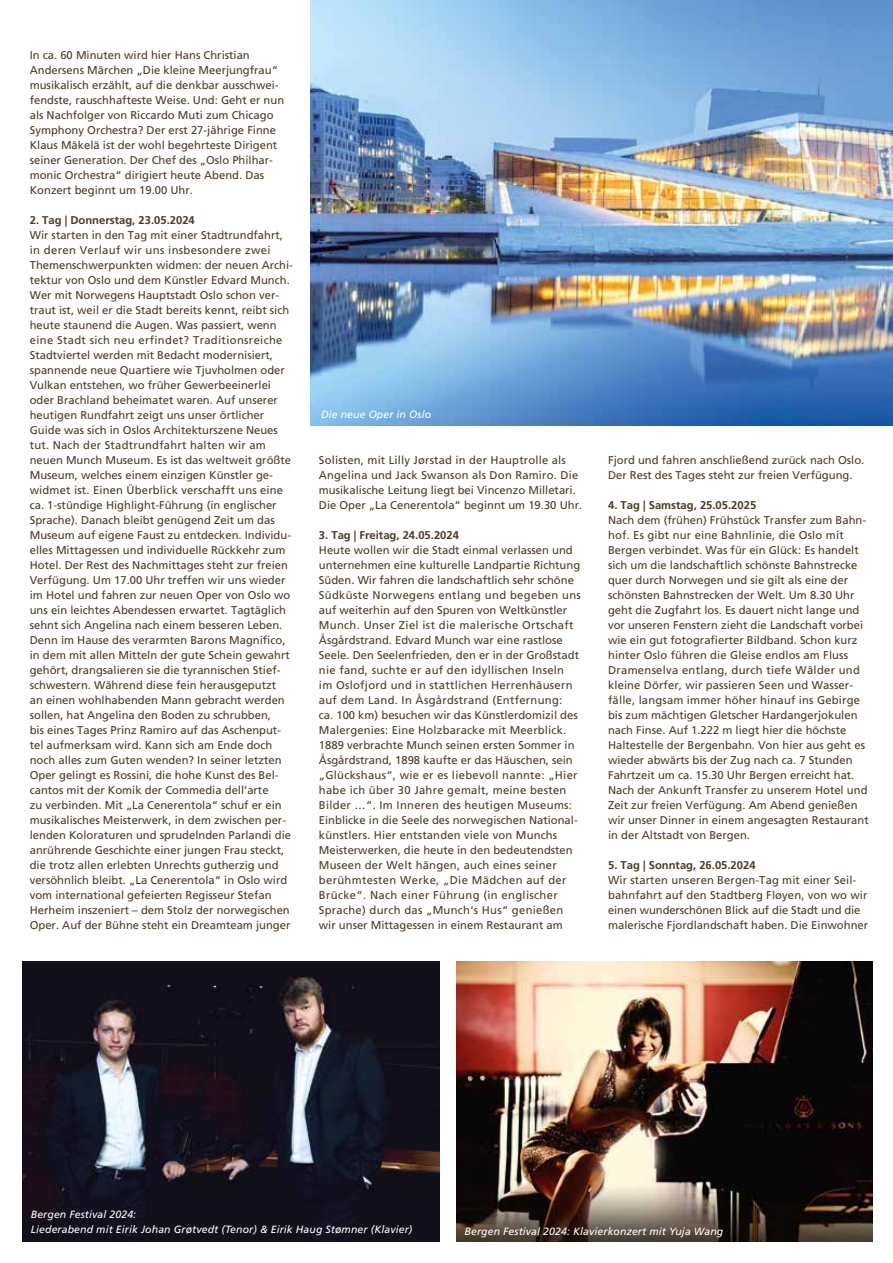
<style>
.page{position:relative;width:893px;height:1263px;background:#fff}
.page>*{position:absolute;margin:0;border:0;box-sizing:border-box;transform-origin:0 0}
.t1{font:11.25px/15px "Frutiger LT Std";color:#4b3b24}
.t2{font:700 11.25px "Frutiger LT Std";color:#4b3b24}
.t3{font:italic 10.5px/15px "Frutiger LT Std";letter-spacing:.01em;color:#fff}
</style>
<div class="page">
<img style="left:310px;top:0;width:583px;height:425px">
<img style="left:456px;top:961px;width:417px;height:281px">
<img style="left:22px;top:961px;width:417px;height:281px">
<p class="t1" style="left:30px;top:48px;width:256px">In ca. 60 Minuten wird hier Hans Christian Andersens Märchen „Die kleine Meerjungfrau“ musikalisch erzählt, auf die denkbar ausschwei&shy;fendste, rauschhafteste Weise. Und: Geht er nun als Nachfolger von Riccardo Muti zum Chicago Symphony Orchestra? Der erst 27-jährige Finne Klaus Mäkelä ist der wohl begehrteste Dirigent seiner Generation. Der Chef des „Oslo Philhar&shy;monic Orchestra“ dirigiert heute Abend. Das Konzert beginnt um 19.00 Uhr.</p>
<p class="t2" style="left:30px;top:214px;width:167px">2. Tag | Donnerstag, 23.05.2024</p>
<p class="t1" style="left:30px;top:228px;width:265px">Wir starten in den Tag mit einer Stadtrundfahrt, in deren Verlauf wir uns insbesondere zwei Themenschwerpunkten widmen: der neuen Archi&shy;tektur von Oslo und dem Künstler Edvard Munch.<br>Wer mit Norwegens Hauptstadt Oslo schon ver&shy;traut ist, weil er die Stadt bereits kennt, reibt sich heute staunend die Augen. Was passiert, wenn eine Stadt sich neu erfindet? Traditionsreiche Stadtviertel werden mit Bedacht modernisiert, spannende neue Quartiere wie Tjuvholmen oder Vulkan entstehen, wo früher Gewerbeeinerlei oder Brachland beheimatet waren. Auf unserer heutigen Rundfahrt zeigt uns unser örtlicher Guide was sich in Oslos Architekturszene Neues tut. Nach der Stadtrundfahrt halten wir am neuen Munch Museum. Es ist das weltweit größte Museum, welches einem einzigen Künstler ge&shy;widmet ist. Einen Überblick verschafft uns eine ca. 1-stündige Highlight-Führung (in englischer Sprache). Danach bleibt genügend Zeit um das Museum auf eigene Faust zu entdecken. Individu&shy;elles Mittagessen und individuelle Rückkehr zum Hotel. Der Rest des Nachmittages steht zur freien Verfügung. Um 17.00 Uhr treffen wir uns wieder im Hotel und fahren zur neuen Oper von Oslo wo uns ein leichtes Abendessen erwartet. Tagtäglich sehnt sich Angelina nach einem besseren Leben.<br>Denn im Hause des verarmten Barons Magnifico, in dem mit allen Mitteln der gute Schein gewahrt gehört, drangsalieren sie die tyrannischen Stief&shy;schwestern. Während diese fein herausgeputzt<br>an einen wohlhabenden Mann gebracht werden sollen, hat Angelina den Boden zu schrubben,<br>bis eines Tages Prinz Ramiro auf das Aschenput&shy;tel aufmerksam wird. Kann sich am Ende doch noch alles zum Guten wenden? In seiner letzten Oper gelingt es Rossini, die hohe Kunst des Bel&shy;cantos mit der Komik der Commedia dell’arte<br>zu verbinden. Mit „La Cenerentola“ schuf er ein musikalisches Meisterwerk, in dem zwischen per&shy;lenden Koloraturen und sprudelnden Parlandi die anrührende Geschichte einer jungen Frau steckt, die trotz allen erlebten Unrechts gutherzig und versöhnlich bleibt. „La Cenerentola“ in Oslo wird vom international gefeierten Regisseur Stefan Herheim inszeniert – dem Stolz der norwegischen Oper. Auf der Bühne steht ein Dreamteam junger</p>
<p class="t3" style="left:321px;top:407px;width:112px">Die neue Oper in Oslo</p>
<p class="t1" style="left:319px;top:453px;width:265px">Solisten, mit Lilly Jørstad in der Hauptrolle als Angelina und Jack Swanson als Don Ramiro. Die musikalische Leitung liegt bei Vincenzo Milletari.<br>Die Oper „La Cenerentola“ beginnt um 19.30 Uhr.</p>
<p class="t2" style="left:319px;top:529px;width:142px">3. Tag | Freitag, 24.05.2024</p>
<p class="t1" style="left:319px;top:543px;width:264px">Heute wollen wir die Stadt einmal verlassen und unternehmen eine kulturelle Landpartie Richtung Süden. Wir fahren die landschaftlich sehr schöne Südküste Norwegens entlang und begeben uns auf weiterhin auf den Spuren von Weltkünstler Munch. Unser Ziel ist die malerische Ortschaft Åsgårdstrand. Edvard Munch war eine rastlose Seele. Den Seelenfrieden, den er in der Großstadt nie fand, suchte er auf den idyllischen Inseln<br>im Oslofjord und in stattlichen Herrenhäusern auf dem Land. In Åsgårdstrand (Entfernung:<br>ca. 100 km) besuchen wir das Künstlerdomizil des Malergenies: Eine Holzbaracke mit Meerblick.<br>1889 verbrachte Munch seinen ersten Sommer in Åsgårdstrand, 1898 kaufte er das Häuschen, sein „Glückshaus“, wie er es liebevoll nannte: „Hier habe ich über 30 Jahre gemalt, meine besten Bilder …“. Im Inneren des heutigen Museums:<br>Einblicke in die Seele des norwegischen National&shy;künstlers. Hier entstanden viele von Munchs Meisterwerken, die heute in den bedeutendsten Museen der Welt hängen, auch eines seiner berühmtesten Werke, „Die Mädchen auf der Brücke“. Nach einer Führung (in englischer Sprache) durch das „Munch‘s Hus“ genießen wir unser Mittagessen in einem Restaurant am</p>
<p class="t1" style="left:608px;top:453px;width:258px">Fjord und fahren anschließend zurück nach Oslo.<br>Der Rest des Tages steht zur freien Verfügung.</p>
<p class="t2" style="left:608px;top:499px;width:150px">4. Tag | Samstag, 25.05.2025</p>
<p class="t1" style="left:608px;top:513px;width:262px">Nach dem (frühen) Frühstück Transfer zum Bahn&shy;hof. Es gibt nur eine Bahnlinie, die Oslo mit Bergen verbindet. Was für ein Glück: Es handelt sich um die landschaftlich schönste Bahnstrecke quer durch Norwegen und sie gilt als eine der schönsten Bahnstrecken der Welt. Um 8.30 Uhr geht die Zugfahrt los. Es dauert nicht lange und vor unseren Fenstern zieht die Landschaft vorbei wie ein gut fotografierter Bildband. Schon kurz hinter Oslo führen die Gleise endlos am Fluss Dramenselva entlang, durch tiefe Wälder und kleine Dörfer, wir passieren Seen und Wasser&shy;fälle, langsam immer höher hinauf ins Gebirge bis zum mächtigen Gletscher Hardangerjokulen nach Finse. Auf 1.222 m liegt hier die höchste Haltestelle der Bergenbahn. Von hier aus geht es wieder abwärts bis der Zug nach ca. 7 Stunden Fahrtzeit um ca. 15.30 Uhr Bergen erreicht hat.<br>Nach der Ankunft Transfer zu unserem Hotel und Zeit zur freien Verfügung. Am Abend genießen wir unser Dinner in einem angesagten Restaurant in der Altstadt von Bergen.</p>
<p class="t2" style="left:608px;top:859px;width:149px">5. Tag | Sonntag, 26.05.2024</p>
<p class="t1" style="left:608px;top:873px;width:262px">Wir starten unseren Bergen-Tag mit einer Seil&shy;bahnfahrt auf den Stadtberg Fløyen, von wo wir einen wunderschönen Blick auf die Stadt und die malerische Fjordlandschaft haben. Die Einwohner</p>
<p class="t3" style="left:31px;top:1206px;width:383px">Bergen Festival 2024:<br>Liederabend mit Eirik Johan Grøtvedt (Tenor) &amp; Eirik Haug Stømner (Klavier)</p>
<p class="t3" style="left:465px;top:1223px;width:260px">Bergen Festival 2024: Klavierkonzert mit Yuja Wang</p>
</div>
